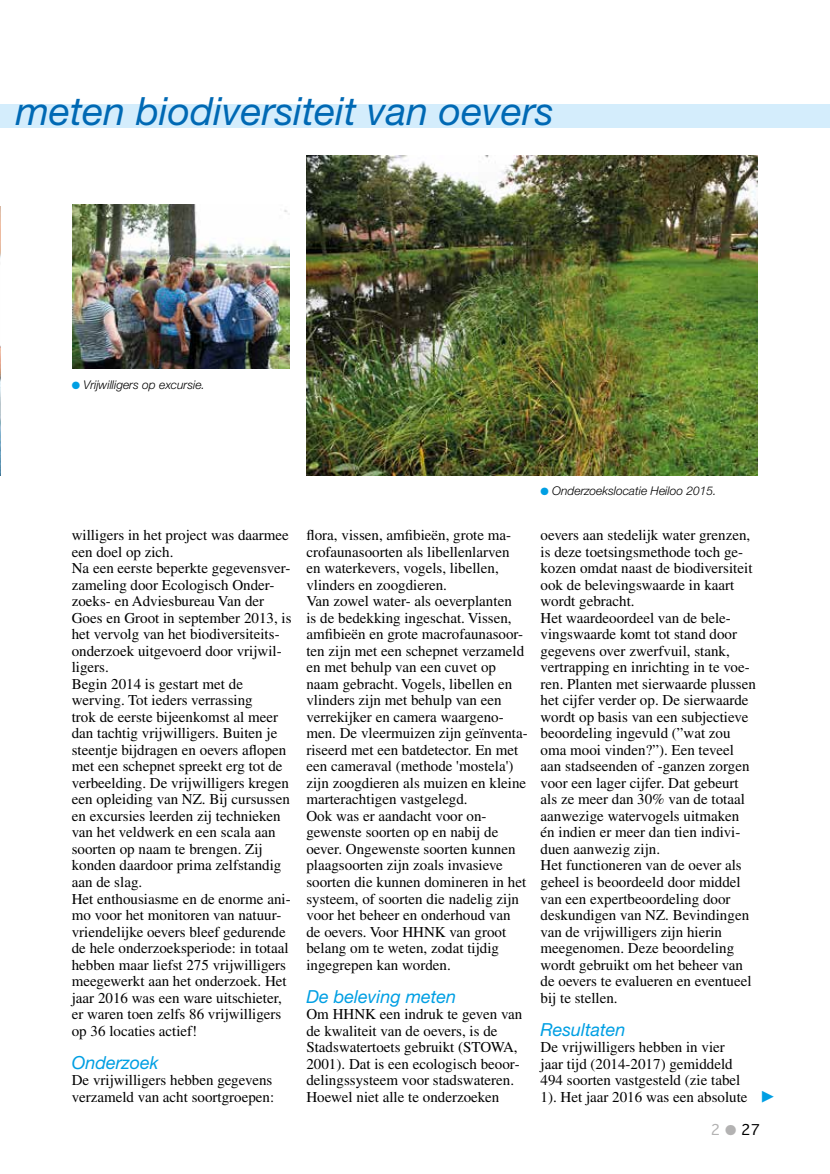
<style>
.page{position:relative;width:830px;height:1174px;background:#fff}
.page>*{position:absolute;margin:0;border:0;box-sizing:border-box;transform-origin:0 0}
.t1{font:italic 39px "Helvetica Neue LT Std";color:#0069b4}
.t2{font:italic 18px "Helvetica Neue LT Std";color:#009fe3}
.t3{font:15px/16.5px "Times LT Std";color:#000}
.t4{font:14.25px "Geneva";color:#000}
.t5{font:italic 300 12px "Helvetica Neue LT Std";color:#000}
.s1{color:#009fe3}
.s2{color:#b3b2b2}
</style>
<div class="page">
<div style="left:0;top:104px;width:829px;height:24px;background:#d4edfc"></div>
<img style="left:306px;top:155px;width:451px;height:320px">
<img style="left:72px;top:204px;width:217px;height:165px">
<img style="left:0;top:206px;width:1px;height:269px">
<h1 class="t1" style="left:16px;top:88px;width:539px">meten biodiversiteit van oevers</h1>
<p class="t5" style="left:72px;top:377px;width:135px"><span class="s1">●</span> Vrijwilligers op excursie.</p>
<p class="t3" style="left:72px;top:527px;width:221px">willigers in het project was daarmee een doel op zich.<br>Na een eerste beperkte gegevensver&shy;zameling door Ecologisch Onder&shy;zoeks- en Adviesbureau Van der<br>Goes en Groot in september 2013, is het vervolg van het biodiversiteits&shy;onderzoek uitgevoerd door vrijwil&shy;ligers.<br>Begin 2014 is gestart met de werving. Tot ieders verrassing<br>trok de eerste bijeenkomst al meer dan tachtig vrijwilligers. Buiten je steentje bijdragen en oevers aflopen met een schepnet spreekt erg tot de verbeelding. De vrijwilligers kregen een opleiding van NZ. Bij cursussen en excursies leerden zij technieken van het veldwerk en een scala aan soorten op naam te brengen. Zij konden daardoor prima zelfstandig aan de slag.<br>Het enthousiasme en de enorme ani&shy;mo voor het monitoren van natuur&shy;vriendelijke oevers bleef gedurende de hele onderzoeksperiode: in totaal hebben maar liefst 275 vrijwilligers meegewerkt aan het onderzoek. Het jaar 2016 was een ware uitschieter, er waren toen zelfs 86 vrijwilligers op 36 locaties actief!</p>
<p class="t2" style="left:72px;top:1051px;width:88px">Onderzoek</p>
<p class="t3" style="left:72px;top:1071px;width:204px">De vrijwilligers hebben gegevens verzameld van acht soortgroepen:</p>
<p class="t5" style="left:540px;top:483px;width:177px"><span class="s1">●</span> Onderzoekslocatie Heiloo 2015.</p>
<p class="t3" style="left:306px;top:527px;width:223px">flora, vissen, amfibieën, grote ma&shy;crofaunasoorten als libellenlarven<br>en waterkevers, vogels, libellen, vlinders en zoogdieren.<br>Van zowel water- als oeverplanten<br>is de bedekking ingeschat. Vissen, amfibieën en grote macrofaunasoor&shy;ten zijn met een schepnet verzameld en met behulp van een cuvet op naam gebracht. Vogels, libellen en vlinders zijn met behulp van een verrekijker en camera waargeno&shy;men. De vleermuizen zijn geïnventa&shy;riseerd met een batdetector. En met een cameraval (methode 'mostela') zijn zoogdieren als muizen en kleine marterachtigen vastgelegd.<br>Ook was er aandacht voor on&shy;gewenste soorten op en nabij de oever. Ongewenste soorten kunnen plaagsoorten zijn zoals invasieve soorten die kunnen domineren in het systeem, of soorten die nadelig zijn voor het beheer en onderhoud van de oevers. Voor HHNK van groot belang om te weten, zodat tijdig ingegrepen kan worden.</p>
<p class="t2" style="left:306px;top:985px;width:151px">De beleving meten</p>
<p class="t3" style="left:306px;top:1005px;width:217px">Om HHNK een indruk te geven van de kwaliteit van de oevers, is de Stadswatertoets gebruikt (STOWA, 2001). Dat is een ecologisch beoor&shy;delingssysteem voor stadswateren.<br>Hoewel niet alle te onderzoeken</p>
<p class="t3" style="left:540px;top:527px;width:217px">oevers aan stedelijk water grenzen, is deze toetsingsmethode toch ge&shy;kozen omdat naast de biodiversiteit ook de belevingswaarde in kaart wordt gebracht.<br>Het waardeoordeel van de bele&shy;vingswaarde komt tot stand door gegevens over zwerfvuil, stank, vertrapping en inrichting in te voe&shy;ren. Planten met sierwaarde plussen het cijfer verder op. De sierwaarde wordt op basis van een subjectieve beoordeling ingevuld (”wat zou oma mooi vinden?”). Een teveel aan stadseenden of -ganzen zorgen voor een lager cijfer. Dat gebeurt als ze meer dan 30% van de totaal aanwezige watervogels uitmaken én indien er meer dan tien indivi&shy;duen aanwezig zijn.<br>Het functioneren van de oever als geheel is beoordeeld door middel van een expertbeoordeling door deskundigen van NZ. Bevindingen van de vrijwilligers zijn hierin meegenomen. Deze beoordeling wordt gebruikt om het beheer van de oevers te evalueren en eventueel bij te stellen.</p>
<p class="t2" style="left:540px;top:1018px;width:87px">Resultaten</p>
<p class="t3" style="left:540px;top:1038px;width:208px">De vrijwilligers hebben in vier jaar tijd (2014-2017) gemiddeld 494 soorten vastgesteld (zie tabel 1). Het jaar 2016 was een absolute</p>
<p class="t4" style="left:710px;top:1121px;width:51px"><span class="s2">2</span> <span class="s2">●</span> 27</p>
</div>
